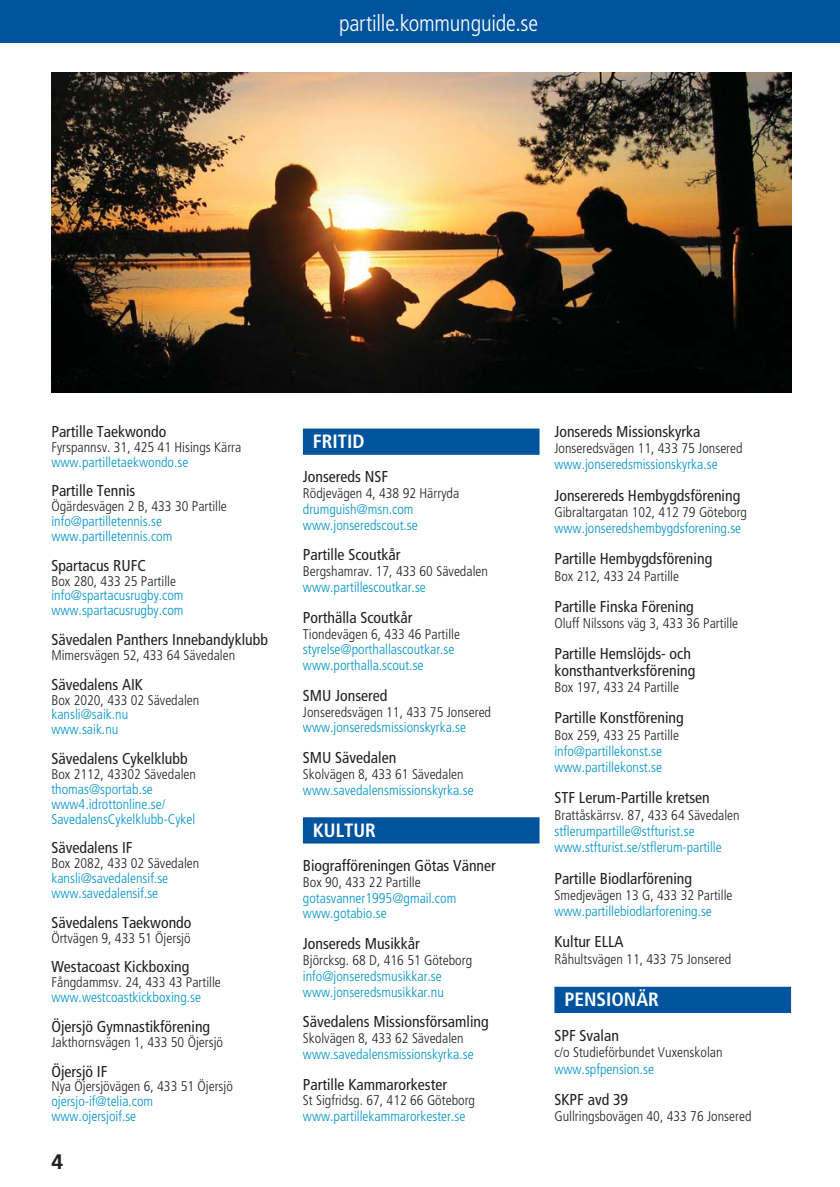
<style>
.page{position:relative;width:840px;height:1187px;background:#fff}
.page>*{position:absolute;margin:0;border:0;box-sizing:border-box;transform-origin:0 0}
.t1{font:300 condensed 22.75px "Frutiger LT Std";letter-spacing:-.01em;color:#fff}
.t2{font:700 21px "Frutiger LT Std";color:#231f20}
.t3{font:700 condensed 19.25px "Frutiger LT Std";color:#fff}
.t4{font:condensed 15.75px/16.3px "Frutiger LT Std";color:#231f20}
.t5{font:300 condensed 14px/14.9px "Frutiger LT Std";color:#0093ca}
.t6{font:300 condensed 14px "Frutiger LT Std";color:#231f20}
</style>
<div class="page">
<div style="left:0;top:0;width:839px;height:27px;background:#00549e"></div>
<div style="left:0;top:2px;width:839px;height:40px;background:#00549e"></div>
<div style="left:303px;top:428px;width:236px;height:27px;background:#00549e"></div>
<div style="left:303px;top:817px;width:236px;height:26px;background:#00549e"></div>
<div style="left:554px;top:987px;width:237px;height:26px;background:#00549e"></div>
<img style="left:51px;top:72px;width:740px;height:320px">
<h1 class="t1" style="left:339px;top:12px;width:201px">partille.kommunguide.se</h1>
<p class="t4" style="left:51px;top:424px;width:116px">Partille Taekwondo</p>
<p class="t6" style="left:51px;top:440px;width:191px">Fyrspannsv. 31, 425 41 Hisings Kärra</p>
<p class="t5" style="left:51px;top:455px;width:138px">www.partilletaekwondo.se</p>
<p class="t4" style="left:51px;top:483px;width:85px">Partille Tennis</p>
<p class="t6" style="left:51px;top:499px;width:177px">Ögärdesvägen 2 B, 433 30 Partille</p>
<p class="t5" style="left:51px;top:514px;width:122px">info@partilletennis.se www.partilletennis.com</p>
<p class="t4" style="left:51px;top:558px;width:96px">Spartacus RUFC</p>
<p class="t6" style="left:51px;top:574px;width:126px">Box 280, 433 25 Partille</p>
<p class="t5" style="left:51px;top:589px;width:134px">info@spartacusrugby.com www.spartacusrugby.com</p>
<p class="t4" style="left:51px;top:632px;width:218px">Sävedalen Panthers Innebandyklubb</p>
<p class="t6" style="left:51px;top:648px;width:185px">Mimersvägen 52, 433 64 Sävedalen</p>
<p class="t4" style="left:51px;top:677px;width:93px">Sävedalens AIK</p>
<p class="t6" style="left:51px;top:693px;width:149px">Box 2020, 433 02 Sävedalen</p>
<p class="t5" style="left:51px;top:708px;width:78px">kansli@saik.nu www.saik.nu</p>
<p class="t4" style="left:51px;top:751px;width:138px">Sävedalens Cykelklubb</p>
<p class="t6" style="left:51px;top:767px;width:146px">Box 2112, 43302 Sävedalen</p>
<p class="t5" style="left:51px;top:782px;width:145px">thomas@sportab.se www4.idrottonline.se/<br>SavedalensCykelklubb-Cykel</p>
<p class="t4" style="left:51px;top:840px;width:83px">Sävedalens IF</p>
<p class="t6" style="left:51px;top:856px;width:149px">Box 2082, 433 02 Sävedalen</p>
<p class="t5" style="left:51px;top:871px;width:118px">kansli@savedalensif.se www.savedalensif.se</p>
<p class="t4" style="left:51px;top:915px;width:141px">Sävedalens Taekwondo</p>
<p class="t6" style="left:51px;top:931px;width:141px">Örtvägen 9, 433 51 Öjersjö</p>
<p class="t4" style="left:51px;top:959px;width:139px">Westacoast Kickboxing</p>
<p class="t6" style="left:51px;top:975px;width:171px">Fångdammsv. 24, 433 43 Partille</p>
<p class="t5" style="left:51px;top:990px;width:151px">www.westcoastkickboxing.se</p>
<p class="t4" style="left:51px;top:1019px;width:160px">Öjersjö Gymnastikförening</p>
<p class="t6" style="left:51px;top:1035px;width:173px">Jakthornsvägen 1, 433 50 Öjersjö</p>
<p class="t4" style="left:51px;top:1064px;width:58px">Öjersjö IF</p>
<p class="t6" style="left:51px;top:1080px;width:183px">Nya Öjersjövägen 6, 433 51 Öjersjö</p>
<p class="t5" style="left:51px;top:1094px;width:103px">ojersjo-if@telia.com www.ojersjoif.se</p>
<h2 class="t2" style="left:51px;top:1151px;width:13px">4</h2>
<h3 class="t3" style="left:313px;top:430px;width:53px">FRITID</h3>
<p class="t4" style="left:303px;top:469px;width:87px">Jonsereds NSF</p>
<p class="t6" style="left:303px;top:486px;width:158px">Rödjevägen 4, 438 92 Härryda</p>
<p class="t5" style="left:303px;top:502px;width:116px;line-height:15.8px">drumguish@msn.com www.jonseredscout.se</p>
<p class="t4" style="left:303px;top:548px;width:99px">Partille Scoutkår</p>
<p class="t6" style="left:303px;top:564px;width:186px">Bergshamrav. 17, 433 60 Sävedalen</p>
<p class="t5" style="left:303px;top:580px;width:124px">www.partillescoutkar.se</p>
<p class="t4" style="left:303px;top:610px;width:111px">Porthälla Scoutkår</p>
<p class="t6" style="left:303px;top:627px;width:158px">Tiondevägen 6, 433 46 Partille</p>
<p class="t5" style="left:303px;top:642px;width:153px;line-height:15.8px">styrelse@porthallascoutkar.se www.porthalla.scout.se</p>
<p class="t4" style="left:303px;top:688px;width:86px">SMU Jonsered</p>
<p class="t6" style="left:303px;top:705px;width:190px">Jonseredsvägen 11, 433 75 Jonsered</p>
<p class="t5" style="left:303px;top:721px;width:165px">www.jonseredsmissionskyrka.se</p>
<p class="t4" style="left:303px;top:750px;width:95px">SMU Sävedalen</p>
<p class="t6" style="left:303px;top:767px;width:162px">Skolvägen 8, 433 61 Sävedalen</p>
<p class="t5" style="left:303px;top:783px;width:172px">www.savedalensmissionskyrka.se</p>
<h3 class="t3" style="left:313px;top:819px;width:65px">KULTUR</h3>
<p class="t4" style="left:303px;top:858px;width:194px">Biografföreningen Götas Vänner</p>
<p class="t6" style="left:303px;top:875px;width:119px">Box 90, 433 22 Partille</p>
<p class="t5" style="left:303px;top:890px;width:155px;line-height:15.8px">gotasvanner1995@gmail.com www.gotabio.se</p>
<p class="t4" style="left:303px;top:936px;width:118px">Jonsereds Musikkår</p>
<p class="t6" style="left:303px;top:953px;width:171px">Björcksg. 68 D, 416 51 Göteborg</p>
<p class="t5" style="left:303px;top:969px;width:142px;line-height:15.8px">info@jonseredsmusikkar.se www.jonseredsmusikkar.nu</p>
<p class="t4" style="left:303px;top:1014px;width:187px">Sävedalens Missionsförsamling</p>
<p class="t6" style="left:303px;top:1031px;width:162px">Skolvägen 8, 433 62 Sävedalen</p>
<p class="t5" style="left:303px;top:1047px;width:172px">www.savedalensmissionskyrka.se</p>
<p class="t4" style="left:303px;top:1077px;width:146px">Partille Kammarorkester</p>
<p class="t6" style="left:303px;top:1093px;width:173px">St Sigfridsg. 67, 412 66 Göteborg</p>
<p class="t5" style="left:303px;top:1109px;width:164px">www.partillekammarorkester.se</p>
<p class="t4" style="left:554px;top:424px;width:148px">Jonsereds Missionskyrka</p>
<p class="t6" style="left:554px;top:441px;width:190px">Jonseredsvägen 11, 433 75 Jonsered</p>
<p class="t5" style="left:554px;top:458px;width:165px">www.jonseredsmissionskyrka.se</p>
<p class="t4" style="left:554px;top:488px;width:187px">Jonserereds Hembygdsförening</p>
<p class="t6" style="left:554px;top:505px;width:194px">Gibraltargatan 102, 412 79 Göteborg</p>
<p class="t5" style="left:554px;top:522px;width:188px">www.jonseredshembygdsforening.se</p>
<p class="t4" style="left:554px;top:552px;width:159px">Partille Hembygdsförening</p>
<p class="t6" style="left:554px;top:569px;width:126px">Box 212, 433 24 Partille</p>
<p class="t4" style="left:554px;top:599px;width:141px">Partille Finska Förening</p>
<p class="t6" style="left:554px;top:616px;width:185px">Oluff Nilssons väg 3, 433 36 Partille</p>
<p class="t4" style="left:554px;top:647px;width:142px">Partille Hemslöjds- och konsthantverksförening</p>
<p class="t6" style="left:554px;top:680px;width:126px">Box 197, 433 24 Partille</p>
<p class="t4" style="left:554px;top:710px;width:131px">Partille Konstförening</p>
<p class="t6" style="left:554px;top:728px;width:126px">Box 259, 433 25 Partille</p>
<p class="t5" style="left:554px;top:744px;width:109px;line-height:16.3px">info@partillekonst.se www.partillekonst.se</p>
<p class="t4" style="left:554px;top:791px;width:157px">STF Lerum-Partille kretsen</p>
<p class="t6" style="left:554px;top:808px;width:187px">Brattåskärrsv. 87, 433 64 Sävedalen</p>
<p class="t5" style="left:554px;top:824px;width:169px;line-height:16.3px">stflerumpartille@stfturist.se www.stfturist.se/stflerum-partille</p>
<p class="t4" style="left:554px;top:871px;width:139px">Partille Biodlarförening</p>
<p class="t6" style="left:554px;top:888px;width:179px">Smedjevägen 13 G, 433 32 Partille</p>
<p class="t5" style="left:554px;top:904px;width:159px">www.partillebiodlarforening.se</p>
<p class="t4" style="left:554px;top:934px;width:71px">Kultur ELLA</p>
<p class="t6" style="left:554px;top:952px;width:178px">Råhultsvägen 11, 433 75 Jonsered</p>
<h3 class="t3" style="left:564px;top:988px;width:96px">PENSIONÄR</h3>
<p class="t4" style="left:554px;top:1028px;width:66px">SPF Svalan</p>
<p class="t6" style="left:554px;top:1045px;width:170px">c/o Studieförbundet Vuxenskolan</p>
<p class="t5" style="left:554px;top:1062px;width:101px">www.spfpension.se</p>
<p class="t4" style="left:554px;top:1092px;width:75px">SKPF avd 39</p>
<p class="t6" style="left:554px;top:1109px;width:198px">Gullringsbovägen 40, 433 76 Jonsered</p>
</div>
